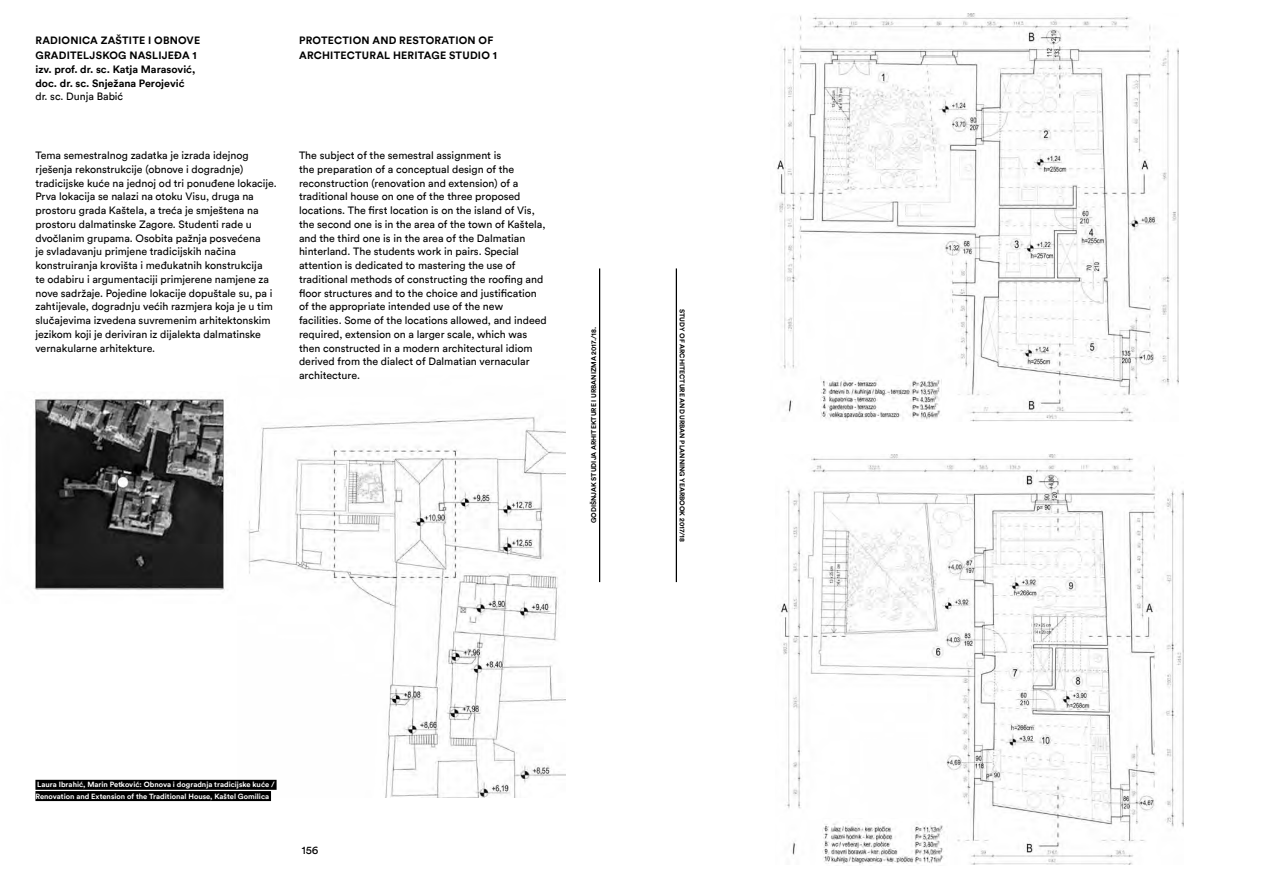
<style>
.page{position:relative;width:1276px;height:886px;background:#fff}
.page>*{position:absolute;margin:0;border:0;box-sizing:border-box;transform-origin:0 0}
.t1{font:11.25px "Circular Std";color:#000}
.t2{font:10.62px/13.8px "Circular Std";color:#000}
.t3{font:700 10.62px/15px "Circular Std";letter-spacing:.02em;color:#000}
.t4{font:700 10.62px/13.8px "Circular Std";color:#000}
.t5{font:700 7.5px/11.2px "Circular Std";color:#fff}
.t6{font:700 6.88px "Circular Std";color:#000}
</style>
<div class="page">
<hr style="left:599px;top:268px;width:1px;height:314px;background:#000">
<hr style="left:676px;top:268px;width:1px;height:314px;background:#000">
<img style="left:237px;top:417px;width:328px;height:381px">
<img style="left:34px;top:398px;width:191px;height:192px">
<img style="left:776px;top:14px;width:402px;height:407px">
<img style="left:820px;top:375px;width:121px;height:46px">
<img style="left:779px;top:454px;width:404px;height:410px">
<img style="left:823px;top:819px;width:125px;height:46px">
<div style="left:35px;top:780px;width:242px;height:10px;background:#000"></div>
<div style="left:35px;top:791px;width:236px;height:10px;background:#000"></div>
<p class="t3" style="left:36px;top:33px;width:166px">RADIONICA ZAŠTITE I OBNOVE<br>GRADITELJSKOG NASLIJEĐA 1</p>
<p class="t4" style="left:35px;top:62px;width:161px">izv. prof. dr. sc. Katja Marasović, doc. dr. sc. Snježana Perojević</p>
<p class="t2" style="left:35px;top:90px;width:89px">dr. sc. Dunja Babić</p>
<p class="t2" style="left:35px;top:148px;width:243px">Tema semestralnog zadatka je izrada idejnog rješenja rekonstrukcije (obnove i dogradnje) tradicijske kuće na jednoj od tri ponuđene lokacije.<br>Prva lokacija se nalazi na otoku Visu, druga na prostoru grada Kaštela, a treća je smještena na prostoru dalmatinske Zagore. Studenti rade u dvočlanim grupama. Osobita pažnja posvećena<br>je svladavanju primjene tradicijskih načina konstruiranja krovišta i međukatnih konstrukcija<br>te odabiru i argumentaciji primjerene namjene za nove sadržaje. Pojedine lokacije dopuštale su, pa i zahtijevale, dogradnju većih razmjera koja je u tim slučajevima izvedena suvremenim arhitektonskim jezikom koji je deriviran iz dijalekta dalmatinske vernakularne arhitekture.</p>
<p class="t3" style="left:299px;top:33px;width:199px">PROTECTION AND RESTORATION OF<br>ARCHITECTURAL HERITAGE STUDIO 1</p>
<p class="t2" style="left:299px;top:148px;width:249px">The subject of the semestral assignment is<br>the preparation of a conceptual design of the reconstruction (renovation and extension) of a traditional house on one of the three proposed locations. The first location is on the island of Vis, the second one is in the area of the town of Kaštela, and the third one is in the area of the Dalmatian hinterland. The students work in pairs. Special attention is dedicated to mastering the use of traditional methods of constructing the roofing and floor structures and to the choice and justification of the appropriate intended use of the new facilities. Some of the locations allowed, and indeed required, extension on a larger scale, which was then constructed in a modern architectural idiom derived from the dialect of Dalmatian vernacular architecture.</p>
<p class="t6" style="left:589px;top:523px;width:197px;rotate:-90deg">GODIŠNJAK STUDIJA ARHITEKTURE I URBANIZMA 2017./18.</p>
<p class="t6" style="left:686px;top:309px;width:234px;rotate:90deg">STUDY OF ARCHITECTURE AND URBAN PLANNING YEARBOOK 2017/18</p>
<p class="t5" style="left:35px;top:779px;width:241px">Laura Ibrahić, Marin Petković: Obnova i dogradnja tradicijske kuće /<br>Renovation and Extension of the Traditional House, Kaštel Gomilica</p>
<p class="t1" style="left:302px;top:844px;width:18px">156</p>
</div>
